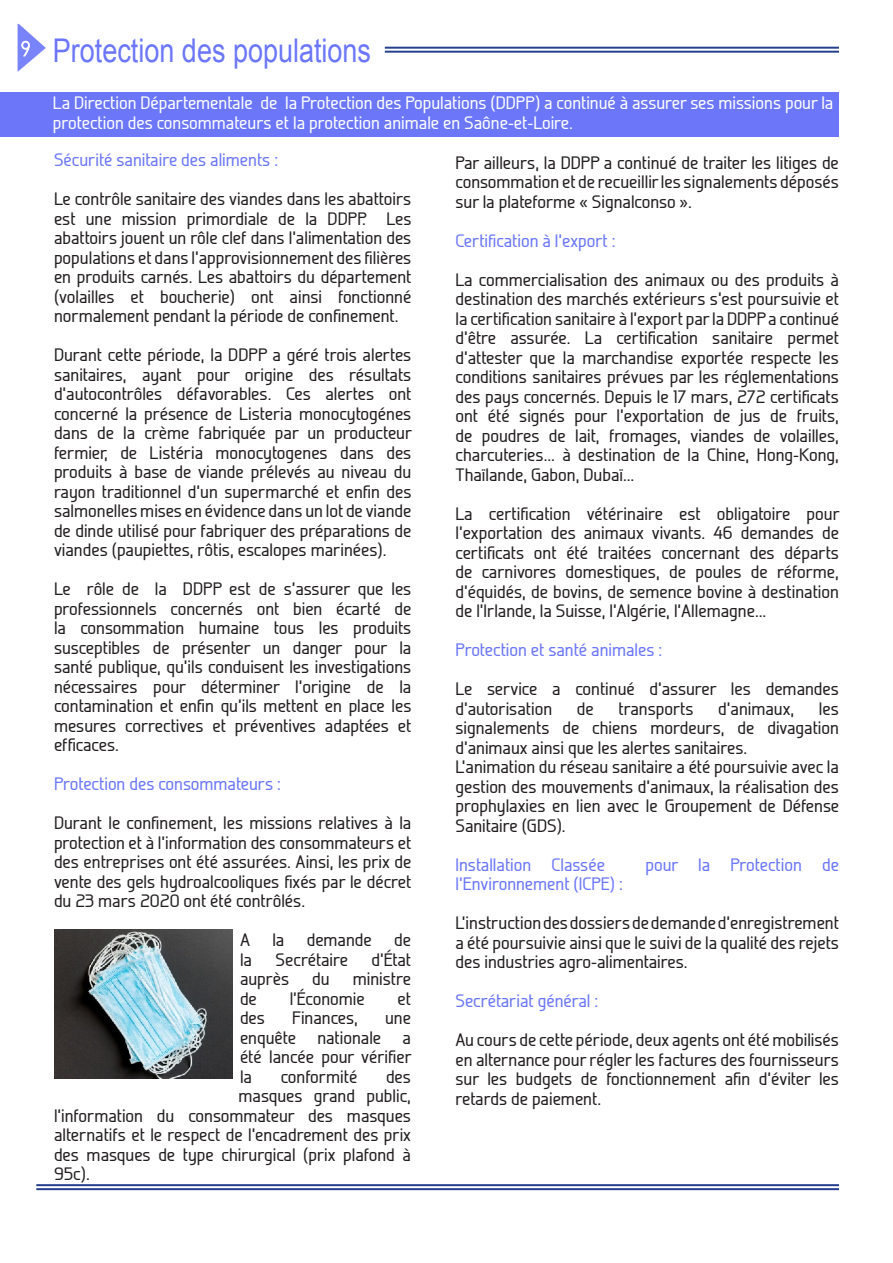
<style>
.page{position:relative;width:893px;height:1263px;background:#fff}
.page>*{position:absolute;margin:0;border:0;box-sizing:border-box;transform-origin:0 0}
.t1{font:32.7px "Arial";color:#6b76f9;scale:.83 1}
.t2{font:500 18px/19.5px "Galette";color:#231f20;text-align:justify}
.t3{font:500 18px "Galette";color:#6b76f9}
.t4{font:500 18px/19.5px "Galette";color:#fff}
</style>
<div class="page">
<div style="left:0;top:92px;width:839px;height:45px;background:#6b76f9"></div>
<hr style="left:36px;top:1184px;width:803px;height:2px;background:#253f8e">
<hr style="left:36px;top:1188px;width:803px;height:2px;background:#253f8e">
<hr style="left:385px;top:47px;width:454px;height:2px;background:#253f8e">
<hr style="left:385px;top:51px;width:454px;height:2px;background:#253f8e">
<svg style="left:18px;top:24px;width:28px;height:48px"></svg>
<img style="left:54px;top:929px;width:179px;height:149px">
<p class="t1" style="left:53px;top:29px;width:385px">Protection des populations</p>
<p class="t4" style="left:53px;top:93px;width:782px">La Direction Départementale de la Protection des Populations (DDPP) a continué à assurer ses missions pour la protection des consommateurs et la protection animale en Saône-et-Loire.</p>
<p class="t3" style="left:54px;top:149px;width:226px">Sécurité sanitaire des aliments :</p>
<p class="t2" style="left:54px;top:189px;width:359px">Le contrôle sanitaire des viandes dans les abattoirs est une mission primordiale de la DDPP. Les abattoirs jouent un rôle clef dans l’alimentation des populations et dans l’approvisionnement des filières en produits carnés. Les abattoirs du département (volailles et boucherie) ont ainsi fonctionné normalement pendant la période de confinement.</p>
<p class="t2" style="left:54px;top:345px;width:360px">Durant cette période, la DDPP a géré trois alertes sanitaires, ayant pour origine des résultats d’autocontrôles défavorables. Ces alertes ont concerné la présence de Listeria monocytogénes dans de la crème fabriquée par un producteur fermier, de Listéria monocytogenes dans des produits à base de viande prélevés au niveau du rayon traditionnel d’un supermarché et enfin des salmonelles mises en évidence dans un lot de viande de dinde utilisé pour fabriquer des préparations de viandes (paupiettes, rôtis, escalopes marinées).</p>
<p class="t2" style="left:54px;top:579px;width:359px">Le rôle de la DDPP est de s’assurer que les professionnels concernés ont bien écarté de la consommation humaine tous les produits susceptibles de présenter un danger pour la santé publique, qu’ils conduisent les investigations nécessaires pour déterminer l’origine de la contamination et enfin qu’ils mettent en place les mesures correctives et préventives adaptées et efficaces.</p>
<p class="t3" style="left:54px;top:773px;width:228px">Protection des consommateurs :</p>
<p class="t2" style="left:54px;top:813px;width:359px">Durant le confinement, les missions relatives à la protection et à l’information des consommateurs et des entreprises ont été assurées. Ainsi, les prix de vente des gels hydroalcooliques fixés par le décret du 23 mars 2020 ont été contrôlés.</p>
<p class="t2" style="left:240px;top:930px;width:173px">A la demande de la</p>
<p class="t2" style="left:276px;top:949px;width:74px">Secrétaire</p>
<p class="t2" style="left:372px;top:949px;width:41px">d’État</p>
<p class="t2" style="left:240px;top:969px;width:51px">auprès</p>
<p class="t2" style="left:312px;top:969px;width:19px">du</p>
<p class="t2" style="left:353px;top:969px;width:60px">ministre</p>
<p class="t2" style="left:240px;top:988px;width:18px">de</p>
<p class="t2" style="left:290px;top:988px;width:77px">l’Économie</p>
<p class="t2" style="left:397px;top:988px;width:15px">et</p>
<p class="t2" style="left:240px;top:1008px;width:27px">des</p>
<p class="t2" style="left:292px;top:1008px;width:68px">Finances,</p>
<p class="t2" style="left:240px;top:1008px;width:173px;text-indent:145px">une enquête nationale a été lancée pour vérifier la</p>
<p class="t2" style="left:281px;top:1066px;width:78px">conformité</p>
<p class="t2" style="left:386px;top:1066px;width:27px">des</p>
<p class="t2" style="left:239px;top:1086px;width:174px">masques grand public,</p>
<p class="t2" style="left:54px;top:1105px;width:359px">l’information du consommateur des masques</p>
<p class="t2" style="left:54px;top:1125px;width:359px">alternatifs et le respect de l’encadrement des prix</p>
<p class="t2" style="left:54px;top:1144px;width:358px">des masques de type chirurgical (prix plafond à</p>
<p class="t2" style="left:54px;top:1164px;width:37px">95c).</p>
<p class="t2" style="left:455px;top:152px;width:385px">Par ailleurs, la DDPP a continué de traiter les litiges de consommation et de recueillir les signalements déposés sur la plateforme « Signalconso ».</p>
<p class="t3" style="left:455px;top:229px;width:162px">Certification à l’export :</p>
<p class="t2" style="left:455px;top:269px;width:385px">La commercialisation des animaux ou des produits à destination des marchés extérieurs s’est poursuivie et la certification sanitaire à l’export par la DDPP a continué d’être assurée. La certification sanitaire permet d’attester que la marchandise exportée respecte les conditions sanitaires prévues par les réglementations des pays concernés. Depuis le 17 mars, 272 certificats ont été signés pour l’exportation de jus de fruits, de poudres de lait, fromages, viandes de volailles, charcuteries… à destination de la Chine, Hong-Kong, Thaïlande, Gabon, Dubaï…</p>
<p class="t2" style="left:455px;top:503px;width:386px">La certification vétérinaire est obligatoire pour l’exportation des animaux vivants. 46 demandes de certificats ont été traitées concernant des départs de carnivores domestiques, de poules de réforme, d’équidés, de bovins, de semence bovine à destination de l’Irlande, la Suisse, l’Algérie, l’Allemagne…</p>
<p class="t3" style="left:455px;top:639px;width:208px">Protection et santé animales :</p>
<p class="t2" style="left:455px;top:679px;width:385px">Le service a continué d’assurer les demandes d’autorisation</p>
<p class="t2" style="left:455px;top:698px;width:385px;text-indent:363px">les signalements de chiens mordeurs, de divagation d’animaux ainsi que les alertes sanitaires.</p>
<p class="t2" style="left:455px;top:757px;width:385px">L’animation du réseau sanitaire a été poursuivie avec la gestion des mouvements d’animaux, la réalisation des prophylaxies en lien avec le Groupement de Défense Sanitaire (GDS).</p>
<p class="t3" style="left:455px;top:853px;width:151px">Installation Classée</p>
<p class="t3" style="left:645px;top:853px;width:195px">pour la Protection de</p>
<p class="t3" style="left:455px;top:873px;width:169px">l’Environnement (ICPE) :</p>
<p class="t2" style="left:455px;top:913px;width:385px">L’instruction des dossiers de demande d’enregistrement a été poursuivie ainsi que le suivi de la qualité des rejets des industries agro-alimentaires.</p>
<p class="t3" style="left:455px;top:990px;width:144px">Secrétariat général :</p>
<p class="t2" style="left:455px;top:1030px;width:385px">Au cours de cette période, deux agents ont été mobilisés en alternance pour régler les factures des fournisseurs sur les budgets de fonctionnement afin d’éviter les retards de paiement.</p>
<p class="t2" style="left:577px;top:698px;width:18px">de</p>
<p class="t2" style="left:618px;top:698px;width:77px">transports</p>
<p class="t2" style="left:718px;top:698px;width:77px">d’animaux,</p>
</div>
